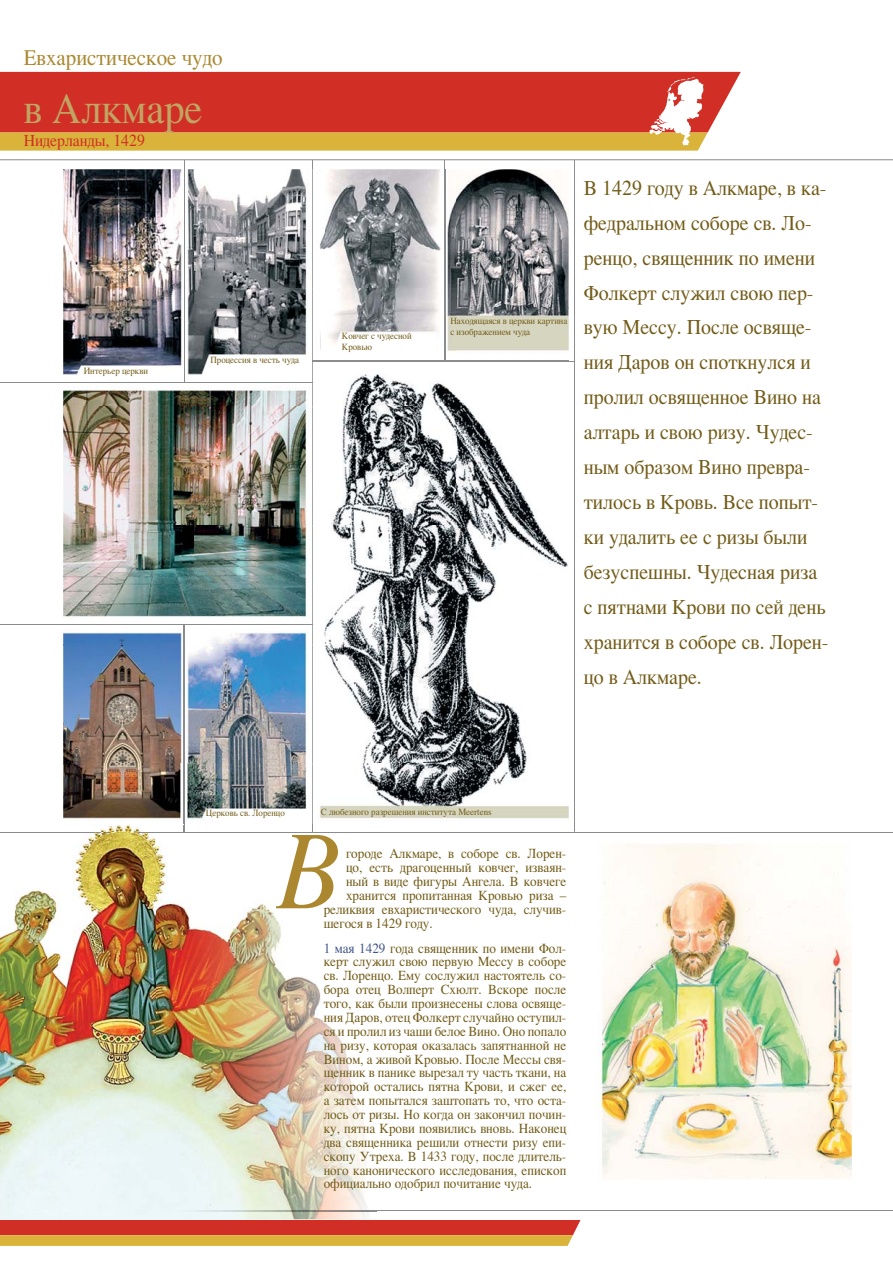
<style>
.page{position:relative;width:893px;height:1263px;background:#fff}
.page>*{position:absolute;margin:0;border:0;box-sizing:border-box;transform-origin:0 0}
.t1{font:italic 111px "Times";color:#ab882f;scale:.95 1}
.t2{font:42.75px "Times";color:#c1a562;scale:.95 1}
.t3{font:22.2px "Times";color:#ab882f;scale:.95 1}
.t4{font:21.15px/35px "Times";color:#725c18;scale:.95 1}
.t5{font:16.65px "Times";color:#d12d26;scale:.95 1}
.t6{font:13.8px/14px "Times";color:#725c18;text-align:justify;scale:.95 1}
.t7{font:9.45px/11.2px "Times";color:#725c18;scale:.95 1}
.s1{color:#405689}
</style>
<div class="page">
<hr style="left:312px;top:160px;width:1px;height:672px;background:#8a8c8e">
<hr style="left:184px;top:160px;width:1px;height:223px;background:#8a8c8e">
<hr style="left:444px;top:160px;width:1px;height:201px;background:#8a8c8e">
<hr style="left:184px;top:624px;width:1px;height:208px;background:#8a8c8e">
<hr style="left:574px;top:160px;width:1px;height:672px;background:#8a8c8e">
<hr style="left:0;top:160px;width:893px;height:1px;background:#8a8c8e">
<hr style="left:0;top:1210px;width:893px;height:1px;background:#8a8c8e">
<hr style="left:0;top:382px;width:313px;height:1px;background:#8a8c8e">
<hr style="left:313px;top:361px;width:261px;height:1px;background:#8a8c8e">
<hr style="left:0;top:624px;width:313px;height:1px;background:#8a8c8e">
<hr style="left:0;top:832px;width:893px;height:1px;background:#8a8c8e">
<svg style="left:0;top:72px;width:741px;height:60px;fill:#d12f26"></svg>
<svg style="left:0;top:1220px;width:580px;height:26px;background:#d56832"></svg>
<img style="left:0;top:825px;width:377px;height:394px">
<img style="left:0;top:1210px;width:377px;height:1px">
<img style="left:63px;top:169px;width:506px;height:654px">
<img style="left:312px;top:169px;width:1px;height:654px">
<img style="left:184px;top:169px;width:1px;height:213px">
<img style="left:444px;top:169px;width:1px;height:192px">
<img style="left:184px;top:625px;width:1px;height:198px">
<img style="left:63px;top:382px;width:250px;height:1px">
<img style="left:313px;top:361px;width:256px;height:1px">
<img style="left:63px;top:624px;width:250px;height:1px">
<img style="left:574px;top:831px;width:278px;height:348px">
<img style="left:574px;top:832px;width:278px;height:1px">
<svg style="left:0;top:77px;width:708px;height:74px;background:#d45733"></svg>
<h3 class="t3" style="left:24px;top:49px;width:211px">Евхаристическое чудо</h3>
<h2 class="t2" style="left:24px;top:91px;width:190px">в Алкмаре</h2>
<p class="t5" style="left:24px;top:133px;width:129px">Нидерланды, 1429</p>
<p class="t7" style="left:84px;top:366px;width:69px">Интерьер церкви</p>
<p class="t7" style="left:210px;top:355px;width:95px">Процессия в честь чуда</p>
<p class="t7" style="left:342px;top:331px;width:75px">Ковчег с чудесной<br>Кровью</p>
<p class="t7" style="left:450px;top:316px;width:125px">Находящаяся в церкви картина с изображением чуда</p>
<p class="t4" style="left:584px;top:172px;width:259px">В 1429 году в Алкмаре, в ка&shy;федральном соборе св. Ло&shy;ренцо, священник по имени<br>Фолкерт служил свою пер&shy;вую Мессу. После освяще&shy;ния Даров он споткнулся и пролил освященное Вино на алтарь и свою ризу. Чудес&shy;ным образом Вино превра&shy;тилось в Кровь. Все попыт&shy;ки удалить ее с ризы были безуспешны. Чудесная риза с пятнами Крови по сей день хранится в соборе св. Лорен&shy;цо в Алкмаре.</p>
<p class="t7" style="left:206px;top:808px;width:85px">Церковь св. Лоренцо</p>
<p class="t7" style="left:321px;top:807px;width:181px">С любезного разрешения института Meertens</p>
<h1 class="t1" style="left:277px;top:825px;width:69px">В</h1>
<p class="t6" style="left:346px;top:848px;width:233px">городе Алкмаре, в соборе св. Лорен-</p>
<p class="t6" style="left:346px;top:862px;width:233px">цо, есть драгоценный ковчег, изваян-</p>
<p class="t6" style="left:346px;top:876px;width:233px">ный в виде фигуры Ангела. В ковчеге</p>
<p class="t6" style="left:346px;top:889px;width:233px">хранится пропитанная Кровью риза –</p>
<p class="t6" style="left:324px;top:903px;width:257px">реликвия евхаристического чуда, случив-</p>
<p class="t6" style="left:324px;top:917px;width:116px">шегося в 1429 году.</p>
<p class="t6" style="left:324px;top:942px;width:257px"><span class="s1">1 мая 1429</span> года священник по имени Фол&shy;керт служил свою первую Мессу в соборе св. Лоренцо. Ему сослужил настоятель со&shy;бора отец Волперт Схюлт. Вскоре после того, как были произнесены слова освяще&shy;ния Даров, отец Фолкерт случайно оступил&shy;ся и пролил из чаши белое Вино. Оно попало на ризу, которая оказалась запятнанной не Вином, а живой Кровью. После Мессы свя&shy;щенник в панике вырезал ту часть ткани, на которой остались пятна Крови, и сжег ее, а затем попытался заштопать то, что оста&shy;лось от ризы. Но когда он закончил почин&shy;ку, пятна Крови появились вновь. Наконец два священника решили отнести ризу епи&shy;скопу Утреха. В 1433 году, после длитель&shy;ного канонического исследования, епископ официально одобрил почитание чуда.</p>
</div>
